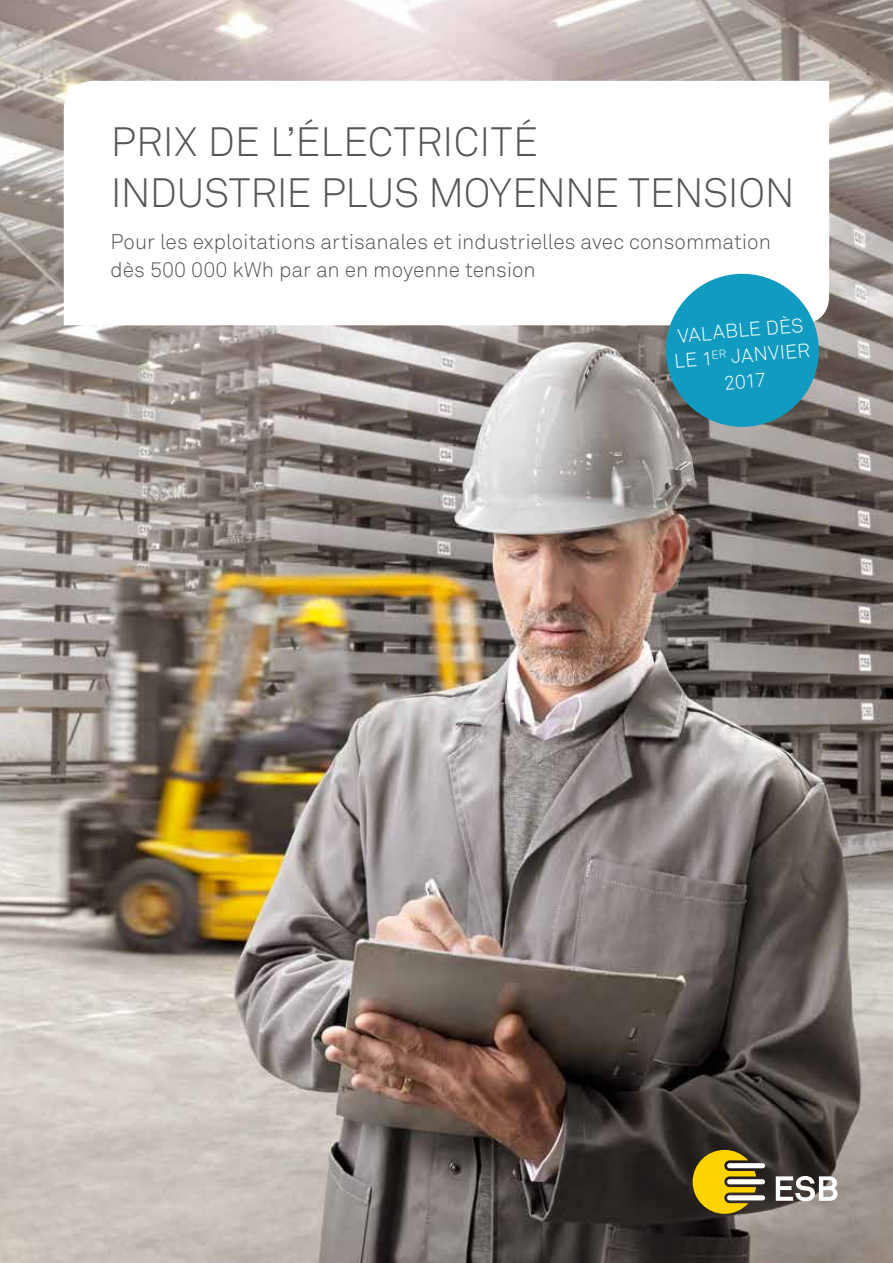
<style>
.page{position:relative;width:893px;height:1263px;background:#fff}
.page>*{position:absolute;margin:0;border:0;box-sizing:border-box;transform-origin:0 0}
.t1{font:300 40.5px/51px "Akkurat Pro";letter-spacing:-.005em;color:#565655}
.t2{font:300 21px/28.5px "Akkurat Pro";color:#565655}
.t3{font:300 19.5px/25.5px "Akkurat Pro";color:#fff;text-align:center}
</style>
<div class="page">
<img style="left:0;top:0;width:893px;height:1263px">
<svg style="left:776px;top:1176px;width:61px;height:25px"></svg>
<svg style="left:693px;top:1150px;width:72px;height:64px;background:#ab911d"></svg>
<div style="left:727px;top:1179px;width:38px;height:5px;background:#fff;border-radius:3px"></div>
<div style="left:727px;top:1195px;width:38px;height:5px;background:#fff;border-radius:3px"></div>
<svg style="left:64px;top:81px;width:765px;height:244px"></svg>
<svg style="left:662px;top:270px;width:160px;height:160px;background:#40a1bb"></svg>
<h1 class="t1" style="left:111px;top:117px;width:685px">PRIX DE L’ÉLECTRICITÉ<br>INDUSTRIE PLUS MOYENNE TENSION</h1>
<p class="t2" style="left:111px;top:227px;width:662px">Pour les exploitations artisanales et industrielles avec consommation dès 500 000 kWh par an en moyenne tension</p>
<p class="t3" style="left:671px;top:324px;width:138px;rotate:-5deg">VALABLE DÈS<br>LE 1<sup>ER</sup> JANVIER<br>2017</p>
</div>
